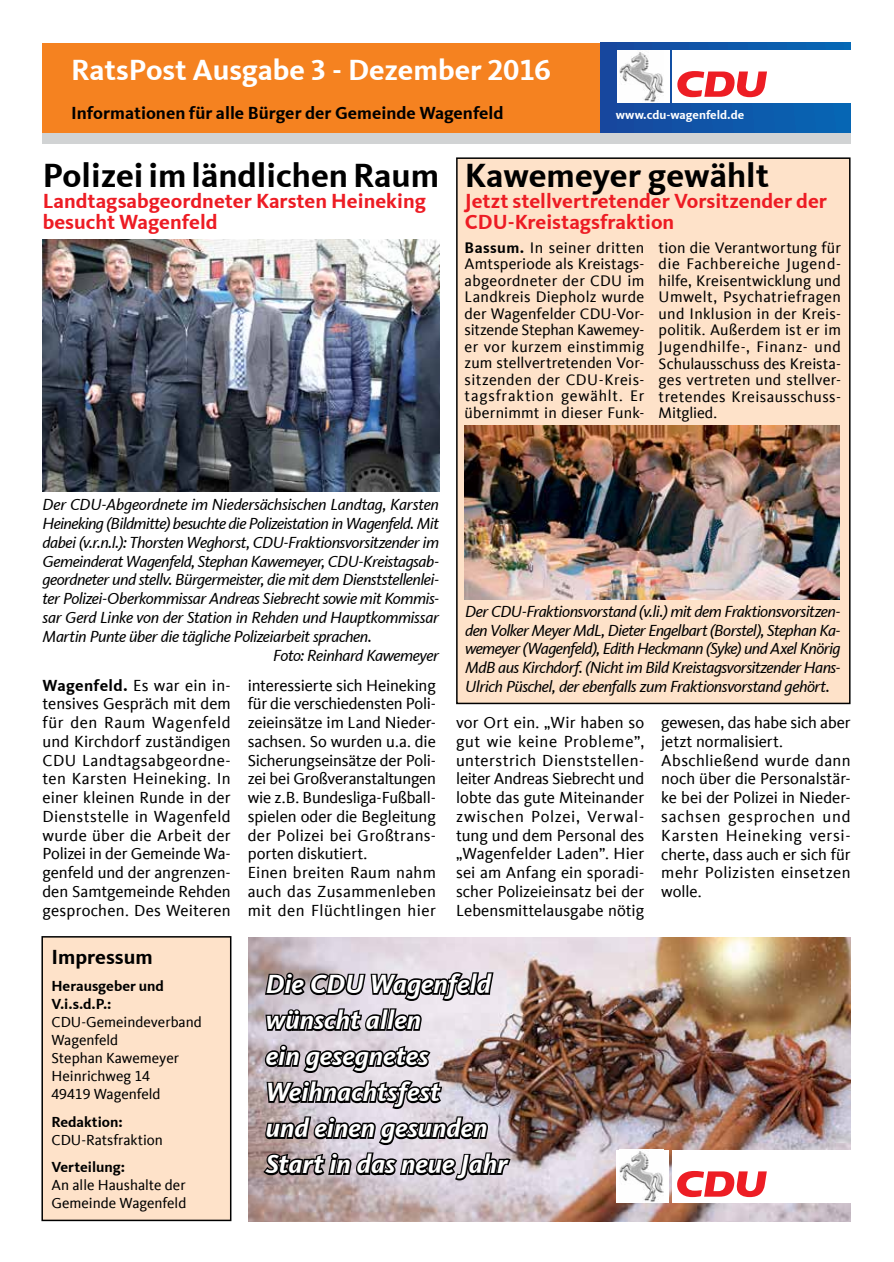
<style>
.page{position:relative;width:894px;height:1262px;background:#fff}
.page>*{position:absolute;margin:0;border:0;box-sizing:border-box;transform-origin:0 0}
.t1{font:700 34.5px "CDU Kievit Tab";color:#000}
.t2{font:700 30px "CDU Kievit Tab";color:#fff}
.t3{font:italic 700 27px/36px "CDU Kievit Tab";color:#fff}
.t4{font:700 21px/21px "CDU Kievit Tab";color:#ed1c24}
.t5{font:700 21px "CDU Kievit Tab";color:#000}
.t6{font:700 18px "CDU Kievit Tab";color:#000}
.t7{font:16.5px/18.8px "CDU Kievit Tab";color:#000;text-align:justify}
.t8{font:italic 16.5px/18.8px "CDU Kievit Tab";letter-spacing:-.03em;color:#000;text-align:justify}
.t9{font:15.75px/16.5px "CDU Kievit Tab";letter-spacing:.025em;color:#000;text-align:justify}
.t10{font:15px/18px "CDU Kievit Tab";color:#000}
.t11{font:700 15px/18px "CDU Kievit Tab";color:#000}
.t12{font:700 12.45px "CDU Kievit Tab";color:#fff}
.s1{font-weight:700}
</style>
<div class="page">
<div style="left:43px;top:133px;width:807px;height:11px;background:#d1d3d4"></div>
<div style="left:43px;top:43px;width:807px;height:90px;background:#f58220"></div>
<div style="left:601px;top:43px;width:249px;height:90px;background:linear-gradient(to right,#1a489e,#0567b5)"></div>
<div style="left:617px;top:50px;width:52px;height:52px;background:#fff"></div>
<img style="left:620px;top:52px;width:44px;height:50px">
<div style="left:672px;top:50px;width:179px;height:52px;background:#fff"></div>
<svg style="left:677px;top:71px;width:90px;height:26px"></svg>
<div style="left:42px;top:936px;width:189px;height:284px;background:#fee2c9"></div>
<div style="left:41px;top:935px;width:190px;height:285px;border:2px solid #000"></div>
<img style="left:249px;top:937px;width:601px;height:283px">
<svg style="left:261px;top:937px;width:251px;height:265px"></svg>
<div style="left:617px;top:1149px;width:52px;height:52px;background:#fff"></div>
<img style="left:620px;top:1151px;width:43px;height:50px">
<div style="left:672px;top:1149px;width:179px;height:52px;background:#fff"></div>
<svg style="left:677px;top:1171px;width:90px;height:25px"></svg>
<img style="left:43px;top:239px;width:396px;height:252px">
<div style="left:457px;top:158px;width:393px;height:545px;background:#fee2c9"></div>
<div style="left:456px;top:157px;width:394px;height:547px;border:2px solid #000"></div>
<img style="left:465px;top:425px;width:375px;height:175px">
<h2 class="t2" style="left:71px;top:53px;width:481px">RatsPost Ausgabe 3 - Dezember 2016</h2>
<p class="t6" style="left:71px;top:103px;width:434px">Informationen für alle Bürger der Gemeinde Wagenfeld</p>
<p class="t12" style="left:616px;top:108px;width:130px">www.cdu-wagenfeld.de</p>
<h1 class="t1" style="left:43px;top:155px;width:398px">Polizei im ländlichen Raum</h1>
<p class="t4" style="left:43px;top:190px;width:385px">Landtagsabgeordneter Karsten Heineking besucht Wagenfeld</p>
<h1 class="t1" style="left:465px;top:155px;width:306px">Kawemeyer gewählt</h1>
<p class="t4" style="left:465px;top:190px;width:364px">Jetzt stellvertretender Vorsitzender der<br>CDU-Kreistagsfraktion</p>
<p class="t9" style="left:465px;top:239px;width:181px"><span class="s1">Bassum.</span> In seiner dritten Amtsperiode als Kreistags&shy;abgeordneter der CDU im Landkreis Diepholz wurde der Wagenfelder CDU-Vor&shy;sitzende Stephan Kawemey&shy;er vor kurzem einstimmig zum stellvertretenden Vor&shy;sitzenden der CDU-Kreis&shy;tagsfraktion gewählt. Er übernimmt in dieser Funk-</p>
<p class="t9" style="left:659px;top:239px;width:184px">tion die Verantwortung für die Fachbereiche Jugend&shy;hilfe, Kreisentwicklung und Umwelt, Psychatriefragen und Inklusion in der Kreis&shy;politik. Außerdem ist er im Jugendhilfe-, Finanz- und Schulausschuss des Kreista&shy;ges vertreten und stellver&shy;tretendes Kreisausschuss-Mitglied.</p>
<p class="t8" style="left:43px;top:495px;width:398px">Der CDU-Abgeordnete im Niedersächsischen Landtag, Karsten</p>
<p class="t8" style="left:43px;top:514px;width:398px">Heineking (Bildmitte) besuchte die Polizeistation in Wagenfeld. Mit</p>
<p class="t8" style="left:43px;top:533px;width:398px">dabei (v.r.n.l.): Thorsten Weghorst, CDU-Fraktionsvorsitzender im</p>
<p class="t8" style="left:43px;top:551px;width:398px">Gemeinderat Wagenfeld, Stephan Kawemeyer, CDU-Kreistagsab-</p>
<p class="t8" style="left:43px;top:570px;width:398px">geordneter und stellv. Bürgermeister, die mit dem Dienststellenlei-</p>
<p class="t8" style="left:43px;top:589px;width:398px">ter Polizei-Oberkommissar Andreas Siebrecht sowie mit Kommis-</p>
<p class="t8" style="left:43px;top:608px;width:398px">sar Gerd Linke von der Station in Rehden und Hauptkommissar</p>
<p class="t8" style="left:43px;top:626px;width:331px">Martin Punte über die tägliche Polizeiarbeit sprachen.</p>
<p class="t8" style="left:273px;top:645px;width:168px">Foto: Reinhard Kawemeyer</p>
<p class="t7" style="left:248px;top:675px;width:190px;text-align:left">interessierte sich Heineking für die verschiedensten Poli&shy;zeieinsätze im Land Nieder&shy;sachsen. So wurden u.a. die<br>Sicherungseinsätze der Poli&shy;zei bei Großveranstaltungen wie z.B. Bundesliga-Fußball&shy;spielen oder die Begleitung der Polizei bei Großtrans&shy;porten diskutiert.<br>Einen breiten Raum nahm auch das Zusammenleben mit den Flüchtlingen hier</p>
<p class="t7" style="left:43px;top:675px;width:190px"><span class="s1">Wagenfeld.</span> Es war ein in&shy;tensives Gespräch mit dem für den Raum Wagenfeld und Kirchdorf zuständigen CDU Landtagsabgeordne&shy;ten Karsten Heineking. In einer kleinen Runde in der Dienststelle in Wagenfeld wurde über die Arbeit der Polizei in der Gemeinde Wa&shy;genfeld und der angrenzen&shy;den Samtgemeinde Rehden gesprochen. Des Weiteren</p>
<p class="t8" style="left:465px;top:602px;width:377px">Der CDU-Fraktionsvorstand (v.li.) mit dem Fraktionsvorsitzen&shy;den Volker Meyer MdL, Dieter Engelbart (Borstel), Stephan Ka&shy;wemeyer (Wagenfeld), Edith Heckmann (Syke) und Axel Knörig MdB aus Kirchdorf. (Nicht im Bild Kreistagsvorsitzender Hans-Ulrich Püschel, der ebenfalls zum Fraktionsvorstand gehört.</p>
<p class="t7" style="left:456px;top:713px;width:190px">vor Ort ein. „Wir haben so gut wie keine Probleme”, unterstrich Dienststellen&shy;leiter Andreas Siebrecht und lobte das gute Miteinander zwischen Polzei, Verwal&shy;tung und dem Personal des „Wagenfelder Laden”. Hier sei am Anfang ein sporadi&shy;scher Polizeieinsatz bei der Lebensmittelausgabe nötig</p>
<p class="t7" style="left:661px;top:713px;width:191px;text-align:left">gewesen, das habe sich aber jetzt normalisiert.<br>Abschließend wurde dann noch über die Personalstär&shy;ke bei der Polizei in Nieder&shy;sachsen gesprochen und<br>Karsten Heineking versi&shy;cherte, dass auch er sich für mehr Polizisten einsetzen wolle.</p>
<p class="t5" style="left:51px;top:944px;width:103px">Impressum</p>
<p class="t11" style="left:51px;top:977px;width:114px">Herausgeber und<br>V.i.s.d.P.:</p>
<p class="t10" style="left:51px;top:1013px;width:152px">CDU-Gemeindeverband<br>Wagenfeld<br>Stephan Kawemeyer<br>Heinrichweg 14<br>49419 Wagenfeld</p>
<p class="t11" style="left:51px;top:1112px;width:73px">Redaktion:</p>
<p class="t10" style="left:51px;top:1130px;width:113px">CDU-Ratsfraktion</p>
<p class="t11" style="left:51px;top:1157px;width:75px">Verteilung:</p>
<p class="t10" style="left:51px;top:1175px;width:136px">An alle Haushalte der<br>Gemeinde Wagenfeld</p>
<h3 class="t3" style="left:266px;top:965px;width:243px">Die CDU Wagenfeld wünscht allen<br>ein gesegnetes<br>Weihnachtsfest<br>und einen gesunden<br>Start in das neue Jahr</h3>
</div>
